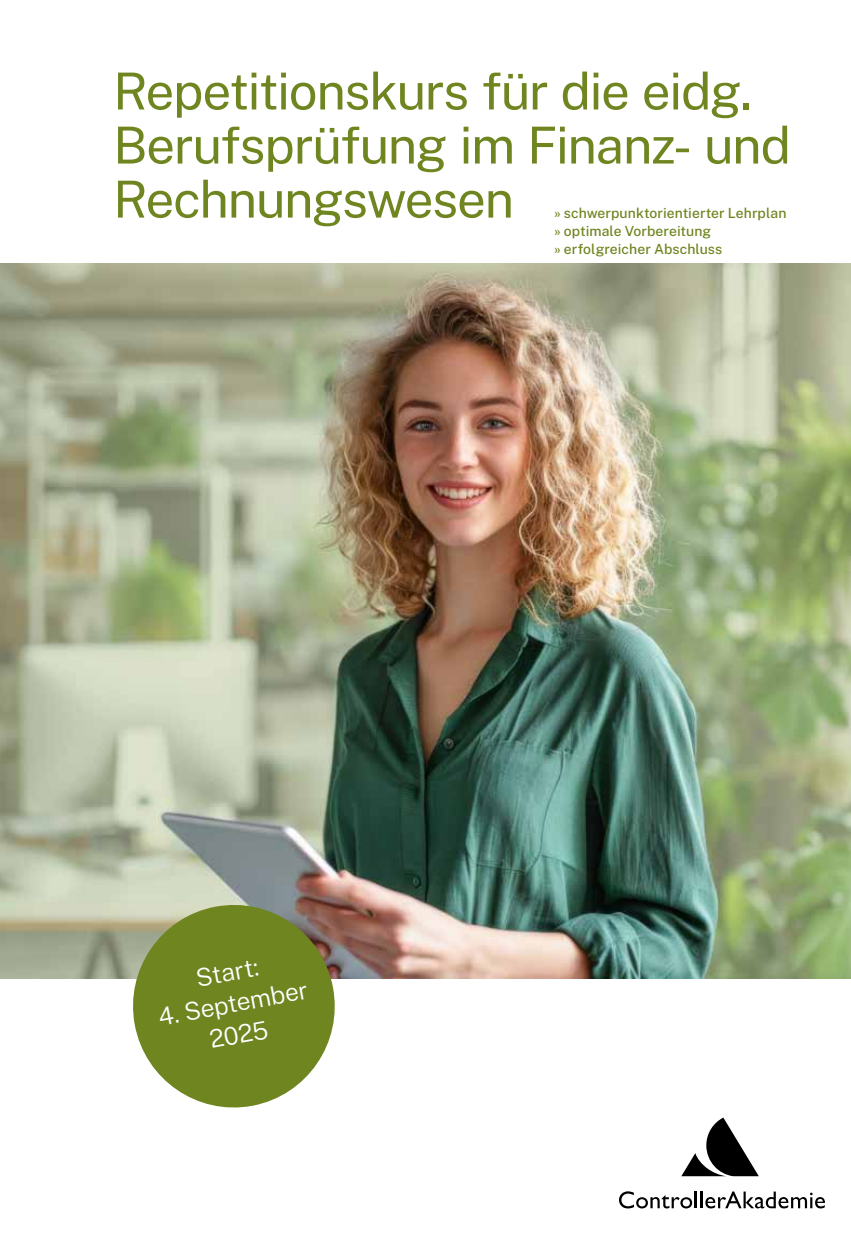
<style>
.page{position:relative;width:851px;height:1234px;background:#fff}
.page>*{position:absolute;margin:0;border:0;box-sizing:border-box;transform-origin:0 0}
.t1{font:51px/54px "Public Sans";letter-spacing:-.025em;color:#6f8520}
.t2{font:300 24.75px/31.5px "Public Sans";color:#fff;text-align:center}
.t3{font:500 13.95px/18px "Public Sans";letter-spacing:.005em;color:#6f8520}
</style>
<div class="page">
<svg style="left:682px;top:1117px;width:76px;height:58px"></svg>
<svg style="left:619px;top:1191px;width:205px;height:17px"></svg>
<img style="left:0;top:264px;width:850px;height:714px">
<svg style="left:125px;top:896px;width:218px;height:212px;background:#8c9951"></svg>
<h1 class="t1" style="left:113px;top:61px;width:679px">Repetitionskurs für die eidg.<br>Berufsprüfung im Finanz- und<br>Rechnungswesen</h1>
<p class="t3" style="left:554px;top:203px;width:234px">» schwerpunktorientierter Lehrplan » optimale Vorbereitung<br>» erfolgreicher Abschluss</p>
<h2 class="t2" style="left:193px;top:960px;width:65px;rotate:-10deg">Start:</h2>
<h2 class="t2" style="left:155px;top:999px;width:153px;rotate:-10deg">4. September<br>2025</h2>
</div>
